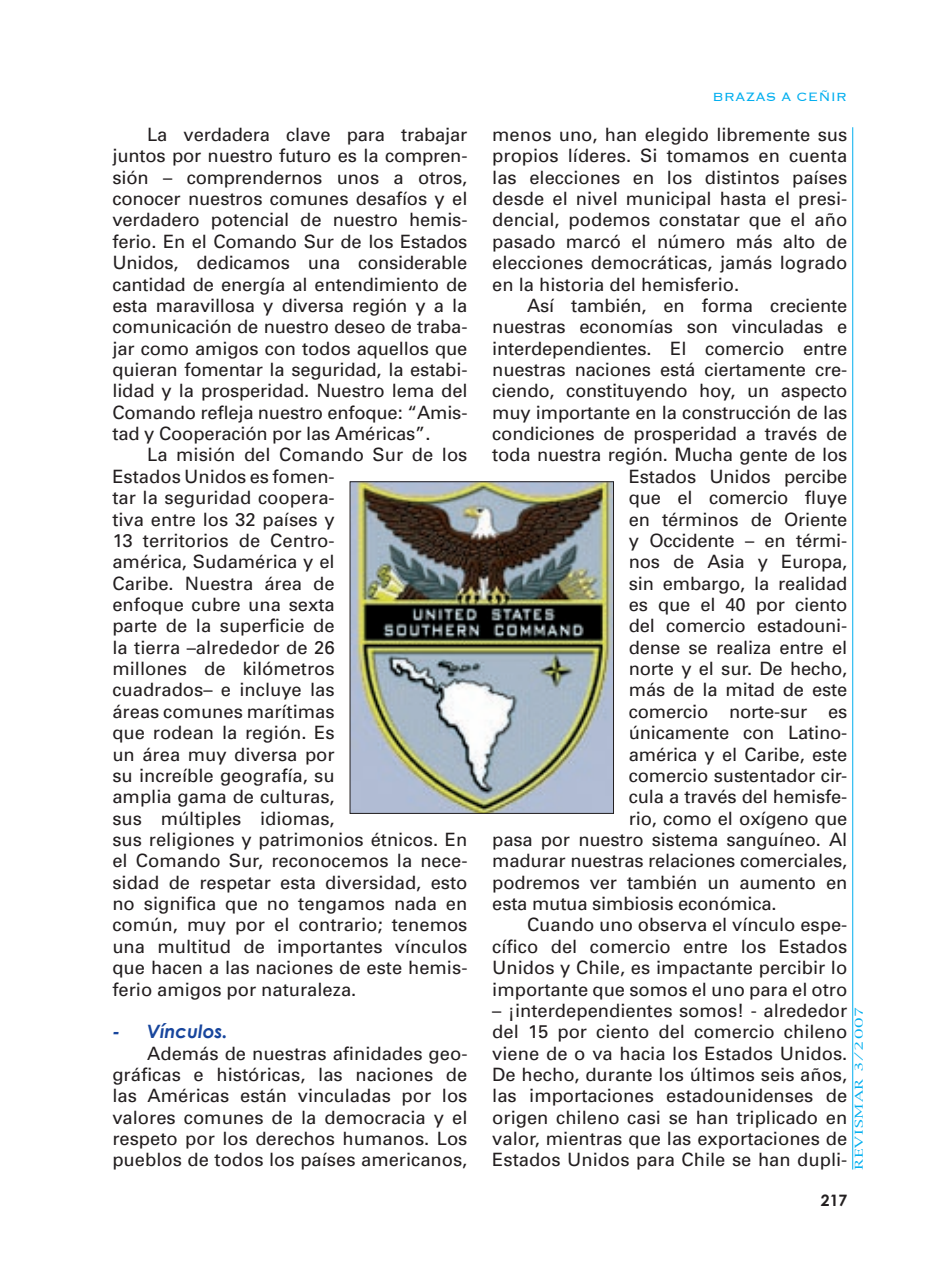
<style>
.page{position:relative;width:925px;height:1272px;background:#fff}
.page>*{position:absolute;margin:0;border:0;box-sizing:border-box;transform-origin:0 0}
.t1{font:18.38px/21.3px "Univers";color:#231f20;text-align:justify}
.t2{font:italic 700 18.38px "Century Gothic";color:#18469d}
.t3{font:300 15.75px "Copperplate";color:#00aeef}
.t4{font:700 15.75px "Century Gothic";color:#231f20}
.t5{font:10.5px "New York";letter-spacing:.05em;color:#00aeef;scale:1.5 1}
</style>
<div class="page">
<hr style="left:851px;top:127px;width:1px;height:1042px;background:#00aeef">
<img style="left:351px;top:483px;width:260px;height:328px">
<p class="t1" style="left:112px;top:124px;width:356px;text-indent:35px">La verdadera clave para trabajar juntos por nuestro futuro es la compren&shy;sión – comprendernos unos a otros, conocer nuestros comunes desafíos y el verdadero potencial de nuestro hemis&shy;ferio. En el Comando Sur de los Estados Unidos, dedicamos una considerable cantidad de energía al entendimiento de esta maravillosa y diversa región y a la comunicación de nuestro deseo de traba&shy;jar como amigos con todos aquellos que quieran fomentar la seguridad, la estabi&shy;lidad y la prosperidad. Nuestro lema del Comando refleja nuestro enfoque: “Amis&shy;tad y Cooperación por las Américas”.</p>
<p class="t1" style="left:112px;top:444px;width:356px;text-align:left;text-indent:35px">La misión del Comando Sur de los<br>Estados Unidos es fomen-<br>tar la seguridad coopera-<br>tiva entre los 32 países y<br>13 territorios de Centro-<br>américa, Sudamérica y el<br>Caribe. Nuestra área de<br>enfoque cubre una sexta<br>parte de la superficie de<br>la tierra –alrededor de 26<br>millones de kilómetros<br>cuadrados– e incluye las<br>áreas comunes marítimas<br>que rodean la región. Es<br>un área muy diversa por<br>su increíble geografía, su<br>amplia gama de culturas,<br>sus múltiples idiomas,<br>sus religiones y patrimonios étnicos. En el Comando Sur, reconocemos la nece&shy;sidad de respetar esta diversidad, esto no significa que no tengamos nada en común, muy por el contrario; tenemos una multitud de importantes vínculos que hacen a las naciones de este hemis&shy;ferio amigos por naturaleza.</p>
<p class="t2" style="left:112px;top:1019px;width:117px">- Vínculos.</p>
<p class="t1" style="left:112px;top:1042px;width:356px;text-indent:35px">Además de nuestras afinidades geo&shy;gráficas e históricas, las naciones de las Américas están vinculadas por los valores comunes de la democracia y el respeto por los derechos humanos. Los pueblos de todos los países americanos,</p>
<p class="t3" style="left:712px;top:87px;width:136px">BRAZAS A CEÑIR</p>
<p class="t1" style="left:492px;top:124px;width:356px">menos uno, han elegido libremente sus propios líderes. Si tomamos en cuenta las elecciones en los distintos países desde el nivel municipal hasta el presi&shy;dencial, podemos constatar que el año pasado marcó el número más alto de elecciones democráticas, jamás logrado en la historia del hemisferio.</p>
<p class="t1" style="left:527px;top:295px;width:321px">Así también, en forma creciente</p>
<p class="t1" style="left:492px;top:316px;width:356px">nuestras economías son vinculadas e</p>
<p class="t1" style="left:492px;top:337px;width:356px">interdependientes. El comercio entre</p>
<p class="t1" style="left:492px;top:359px;width:356px">nuestras naciones está ciertamente cre-</p>
<p class="t1" style="left:492px;top:380px;width:356px">ciendo, constituyendo hoy, un aspecto</p>
<p class="t1" style="left:492px;top:402px;width:356px">muy importante en la construcción de las</p>
<p class="t1" style="left:492px;top:423px;width:356px">condiciones de prosperidad a través de</p>
<p class="t1" style="left:492px;top:444px;width:356px">toda nuestra región. Mucha gente de los</p>
<p class="t1" style="left:628px;top:466px;width:220px">Estados Unidos percibe</p>
<p class="t1" style="left:628px;top:487px;width:220px">que el comercio fluye</p>
<p class="t1" style="left:628px;top:508px;width:220px">en términos de Oriente</p>
<p class="t1" style="left:628px;top:530px;width:220px">y Occidente – en térmi-</p>
<p class="t1" style="left:628px;top:551px;width:220px">nos de Asia y Europa,</p>
<p class="t1" style="left:628px;top:572px;width:220px">sin embargo, la realidad</p>
<p class="t1" style="left:628px;top:594px;width:220px">es que el 40 por ciento</p>
<p class="t1" style="left:628px;top:615px;width:220px">del comercio estadouni-</p>
<p class="t1" style="left:628px;top:636px;width:220px">dense se realiza entre el</p>
<p class="t1" style="left:628px;top:658px;width:220px">norte y el sur. De hecho,</p>
<p class="t1" style="left:628px;top:679px;width:220px">más de la mitad de este</p>
<p class="t1" style="left:628px;top:700px;width:220px">comercio norte-sur es</p>
<p class="t1" style="left:628px;top:722px;width:220px">únicamente con Latino-</p>
<p class="t1" style="left:628px;top:743px;width:220px">américa y el Caribe, este</p>
<p class="t1" style="left:628px;top:764px;width:220px">comercio sustentador cir-</p>
<p class="t1" style="left:628px;top:786px;width:220px">cula a través del hemisfe-</p>
<p class="t1" style="left:628px;top:807px;width:220px">rio, como el oxígeno que</p>
<p class="t1" style="left:492px;top:829px;width:356px">pasa por nuestro sistema sanguíneo. Al</p>
<p class="t1" style="left:492px;top:850px;width:356px">madurar nuestras relaciones comerciales,</p>
<p class="t1" style="left:492px;top:871px;width:356px">podremos ver también un aumento en</p>
<p class="t1" style="left:492px;top:893px;width:286px">esta mutua simbiosis económica.</p>
<p class="t1" style="left:527px;top:914px;width:321px">Cuando uno observa el vínculo espe-</p>
<p class="t1" style="left:492px;top:935px;width:356px">cífico del comercio entre los Estados</p>
<p class="t1" style="left:492px;top:957px;width:356px">Unidos y Chile, es impactante percibir lo</p>
<p class="t1" style="left:492px;top:978px;width:356px">importante que somos el uno para el otro</p>
<p class="t1" style="left:492px;top:999px;width:356px">– ¡interdependientes somos! - alrededor del 15 por ciento del comercio chileno viene de o va hacia los Estados Unidos.<br>De hecho, durante los últimos seis años, las importaciones estadounidenses de origen chileno casi se han triplicado en valor, mientras que las exportaciones de Estados Unidos para Chile se han dupli-</p>
<p class="t5" style="left:851px;top:1169px;width:110px;rotate:-90deg">REVISMAR 3/2007</p>
<p class="t4" style="left:820px;top:1190px;width:28px">217</p>
</div>
